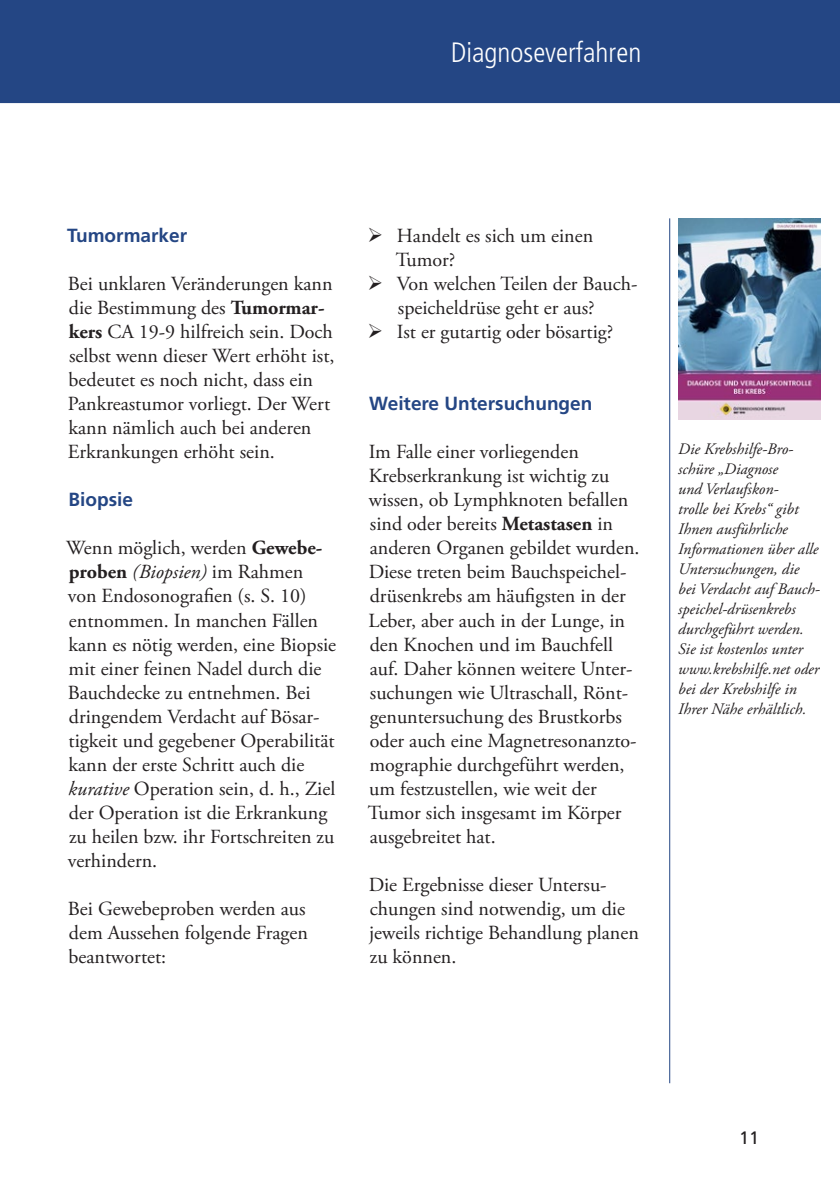
<style>
.page{position:relative;width:840px;height:1191px;background:#fff}
.page>*{position:absolute;margin:0;border:0;box-sizing:border-box;transform-origin:0 0}
.t1{font:300 condensed 28px "Frutiger LT Std";color:#fff}
.t2{font:20px/24px "Adobe Garamond Pro";color:#231f20}
.t3{font:700 19px "Frutiger LT Std";color:#244684}
.t4{font:18px "Frutiger LT Std";color:#231f20}
.t5{font:italic 16px/20px "Adobe Garamond Pro";color:#231f20}
.s1{font-weight:700}
.s2{font-style:italic}
</style>
<div class="page">
<hr style="left:668px;top:218px;width:1px;height:865px;background:#244684">
<div style="left:0;top:0;width:839px;height:103px;background:#244684"></div>
<img style="left:678px;top:218px;width:141px;height:201px">
<h1 class="t1" style="left:450px;top:36px;width:192px">Diagnoseverfahren</h1>
<p class="t3" style="left:67px;top:225px;width:121px">Tumormarker</p>
<p class="t2" style="left:68px;top:273px;width:268px">Bei unklaren Veränderungen kann die Bestimmung des <span class="s1">Tumormar&shy;kers</span> CA 19-9 hilfreich sein. Doch selbst wenn dieser Wert erhöht ist, bedeutet es noch nicht, dass ein<br>Pankreastumor vorliegt. Der Wert kann nämlich auch bei anderen<br>Erkrankungen erhöht sein.</p>
<p class="t3" style="left:68px;top:489px;width:66px">Biopsie</p>
<p class="t2" style="left:66px;top:537px;width:271px">Wenn möglich, werden <span class="s1">Gewebe&shy;proben</span> <span class="s2">(Biopsien)</span> im Rahmen<br>von Endosonografien (s. S. 10) entnommen. In manchen Fällen kann es nötig werden, eine Biopsie mit einer feinen Nadel durch die<br>Bauchdecke zu entnehmen. Bei dringendem Verdacht auf Bösar&shy;tigkeit und gegebener Operabilität kann der erste Schritt auch die <span class="s2">kurative</span> Operation sein, d. h., Ziel der Operation ist die Erkrankung zu heilen bzw. ihr Fortschreiten zu verhindern.</p>
<p class="t2" style="left:68px;top:897px;width:241px;text-align:justify">Bei Gewebeproben werden aus dem Aussehen folgende Fragen beantwortet:</p>
<p class="t2" style="left:395px;top:225px;width:199px;text-indent:-28px">➢ Handelt es sich um einen<br>Tumor?</p>
<p class="t2" style="left:398px;top:273px;width:241px;text-indent:-31px">➢ Von welchen Teilen der Bauch&shy;speicheldrüse geht er aus?</p>
<p class="t2" style="left:367px;top:321px;width:247px">➢ Ist er gutartig oder bösartig?</p>
<p class="t3" style="left:369px;top:393px;width:225px">Weitere Untersuchungen</p>
<p class="t2" style="left:367px;top:441px;width:273px">Im Falle einer vorliegenden<br>Krebserkrankung ist wichtig zu wissen, ob Lymphknoten befallen sind oder bereits <span class="s1">Metastasen</span> in anderen Organen gebildet wurden.<br>Diese treten beim Bauchspeichel&shy;drüsenkrebs am häufigsten in der<br>Leber, aber auch in der Lunge, in den Knochen und im Bauchfell auf. Daher können weitere Unter&shy;suchungen wie Ultraschall, Rönt&shy;genuntersuchung des Brustkorbs oder auch eine Magnetresonanzto&shy;mographie durchgeführt werden, um festzustellen, wie weit der<br>Tumor sich insgesamt im Körper ausgebreitet hat.</p>
<p class="t2" style="left:368px;top:873px;width:271px">Die Ergebnisse dieser Untersu&shy;chungen sind notwendig, um die jeweils richtige Behandlung planen zu können.</p>
<p class="t5" style="left:677px;top:439px;width:143px">Die Krebshilfe-Bro&shy;schüre „Diagnose<br>und Verlaufskon-<br>trolle bei Krebs“ gibt<br>Ihnen ausführliche<br>Informationen über alle<br>Untersuchungen, die bei Verdacht auf Bauch&shy;speichel-drüsenkrebs durchgeführt werden.<br>Sie ist kostenlos unter www.krebshilfe.net oder bei der Krebshilfe in<br>Ihrer Nähe erhältlich.</p>
<p class="t4" style="left:738px;top:1127px;width:22px">11</p>
</div>
